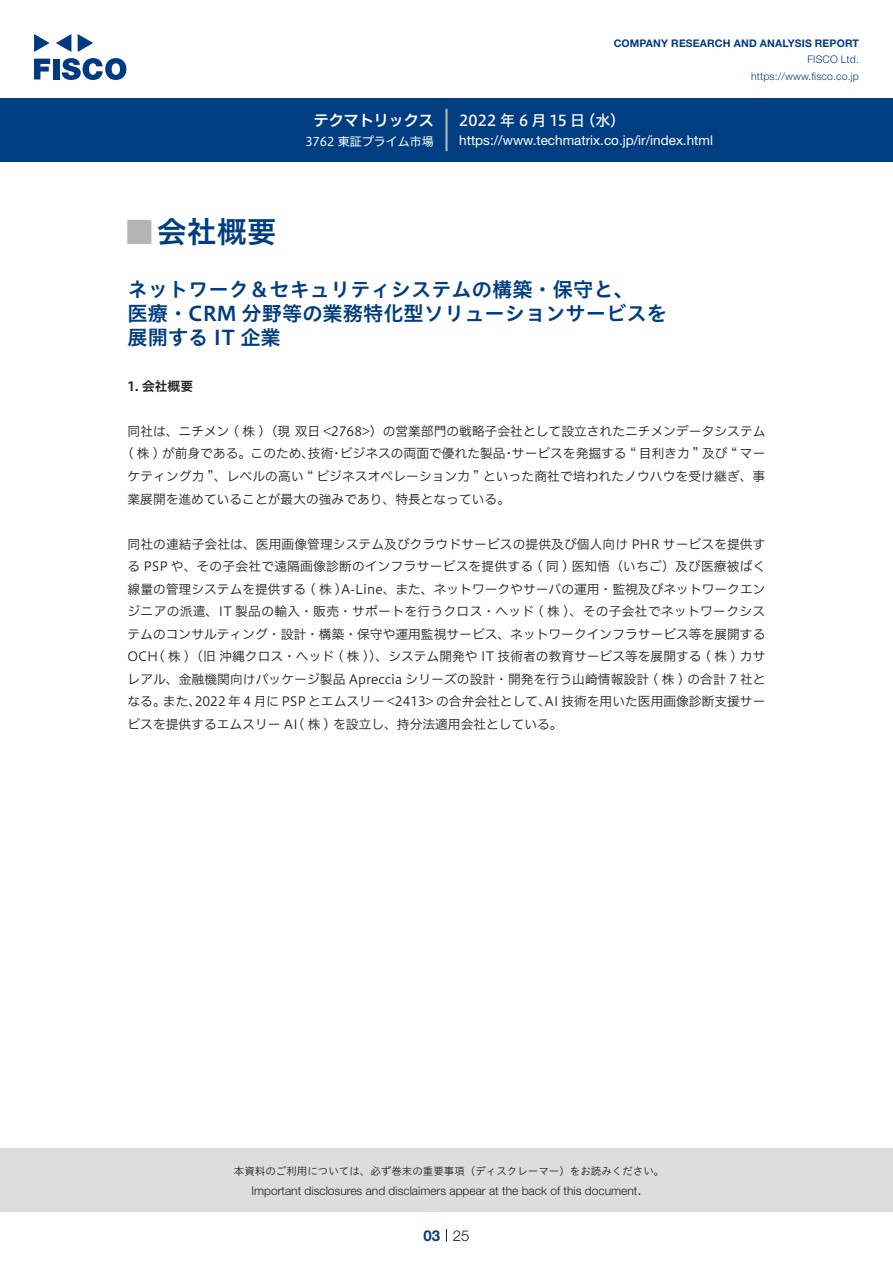
<style>
.page{position:relative;width:893px;height:1263px;background:#fff}
.page>*{position:absolute;margin:0;border:0;box-sizing:border-box;transform-origin:0 0}
.t1{font:30px "Hiragino UD Sans Std N W6";color:#003d81}
.t2{font:24px "Hiragino UD Sans Std N W6";color:#b5b5b6}
.t3{font:20.25px/24px "Hiragino UD Sans Std W6";color:#003d81}
.t4{font:15px "Hiragino UD Sans F Std N W5";letter-spacing:.005em;color:#fff}
.t5{font:15px "Hiragino UD Sans F Std N W6";color:#fff}
.t6{font:300 15px "Helvetica Neue LT Std";color:#231f20}
.t7{font:700 15px "Helvetica Neue LT Std";color:#003d81}
.t8{font:13.5px "Helvetica Neue LT Std";color:#fff}
.t9{font:12.75px/22.5px "Hiragino UD Sans F Std N W3";color:#231f20;text-align:right}
.t10{font:12.75px "Hiragino UD Sans F Std N W6";color:#231f20}
.t11{font:300 12px "Helvetica Neue LT Std";color:#231f20}
.t12{font:12px "Hiragino UD Sans F Std N W4";color:#fff}
.t13{font:10.5px "Hiragino UD Sans Std W3";color:#231f20}
.t14{font:700 10.5px "Helvetica Neue LT Std";letter-spacing:.015em;color:#003d81}
.t15{font:300 10.5px/16.5px "Helvetica Neue LT Std";letter-spacing:.015em;color:#003d81;text-align:right}
</style>
<div class="page">
<div style="left:0;top:1148px;width:893px;height:64px;background:#ddd"></div>
<svg style="left:34px;top:59px;width:16px;height:20px"></svg>
<div style="left:53px;top:59px;width:6px;height:20px;background:#003a83"></div>
<svg style="left:62px;top:58px;width:64px;height:22px"></svg>
<svg style="left:34px;top:34px;width:16px;height:18px"></svg>
<svg style="left:78px;top:34px;width:15px;height:18px"></svg>
<svg style="left:56px;top:34px;width:15px;height:18px"></svg>
<div style="left:0;top:98px;width:893px;height:64px;background:#003d81"></div>
<hr style="left:445px;top:109px;width:3px;height:42px;background:#b5b5b6">
<svg style="left:446px;top:1229px;width:1px;height:13px"></svg>
<p class="t5" style="left:314px;top:109px;width:122px">テクマトリックス</p>
<p class="t12" style="left:305px;top:132px;width:130px">3762 東証プライム市場</p>
<p class="t14" style="left:614px;top:37px;width:247px">COMPANY RESEARCH AND ANALYSIS REPORT</p>
<p class="t15" style="left:751px;top:51px;width:109px">FISCO Ltd. https://www.fisco.co j p.</p>
<p class="t4" style="left:580px;top:109px;width:46px">（水(</p>
<p class="t4" style="left:459px;top:109px;width:127px">2022 年 6 月 15 日</p>
<p class="t8" style="left:459px;top:132px;width:255px">https://www.techmatrix.co j p. /i r/ index.html</p>
<h1 class="t1" style="left:157px;top:209px;width:121px">会社概要</h1>
<h2 class="t2" style="left:128px;top:213px;width:25px">█</h2>
<h3 class="t3" style="left:128px;top:276px;width:541px">ネットワーク＆セキュリティシステムの構築・保守と、<br>医療・CRM 分野等の業務特化型ソリューションサービスを展開する IT 企業</h3>
<p class="t10" style="left:128px;top:376px;width:67px">1. 会社概要</p>
<p class="t9" style="left:128px;top:419px;width:639px">同社は、ニチメン ( 株 )（現双日 &lt;2768&gt;）の営業部門の戦略子会社として設立されたニチメンデータシステムサービスを発掘する “ 目利き力 ” 及び “ マー</p>
<p class="t9" style="left:340px;top:442px;width:167px">ビジネスの両面で優れた製品</p>
<p class="t9" style="left:128px;top:442px;width:639px;text-align:left">( 株 ) が前身である。このため、<br>ケティング力 ”、レベルの高い “ ビジネスオペレーション力 ” といった商社で培われたノウハウを受け継ぎ、事業展開を進めていることが最大の強みであり、特長となっている。</p>
<p class="t9" style="left:128px;top:532px;width:639px">同社の連結子会社は、医用画像管理システム及びクラウドサービスの提供及び個人向け PHR サービスを提供する PSP や、その子会社で遠隔画像診断のインフラサービスを提供する ( 同 ) 医知悟（いちご）及び医療被ばく線量の管理システムを提供する ( 株 A) -Line、また、ネットワークやサーバの運用・監視及びネットワークエンジニアの派遣、IT 製品の輸入・販売・サポートを行うクロス・ヘッド ( 株 )、その子会社でネットワークシステムのコンサルティング・設計・構築・保守や運用監視サービス、ネットワークインフラサービス等を展開するOCH( 株 )（旧沖縄クロス・ヘッド ( 株 )）、システム開発や IT 技術者の教育サービス等を展開する ( 株 ) カサレアル、金融機関向けパッケージ製品 Apreccia シリーズの設計・開発を行う山崎情報設計 ( 株 ) の合計 7 社とAI 技術を用いた医用画像診断支援サー</p>
<p class="t9" style="left:308px;top:442px;width:27px">技術</p>
<p class="t9" style="left:330px;top:442px;width:14px">・</p>
<p class="t9" style="left:502px;top:442px;width:14px">・</p>
<p class="t9" style="left:195px;top:689px;width:358px">2022 年 4 月に PSP とエムスリー &lt;2413&gt; の合弁会社として、</p>
<p class="t9" style="left:163px;top:689px;width:40px">また、</p>
<p class="t9" style="left:128px;top:689px;width:437px;text-align:left">なる。<br>ビスを提供するエムスリー AI( 株 ) を設立し、持分法適用会社としている。</p>
<p class="t13" style="left:234px;top:1163px;width:432px">本資料のご利用については、必ず巻末の重要事項（ディスクレーマー）をお読みください。</p>
<p class="t6" style="left:637px;top:1180px;width:6px">.</p>
<p class="t11" style="left:251px;top:1183px;width:387px">Important disclosures and disclaimers appear at the back of this document</p>
<p class="t7" style="left:423px;top:1226px;width:18px">03</p>
<p class="t6" style="left:453px;top:1226px;width:18px">25</p>
</div>
